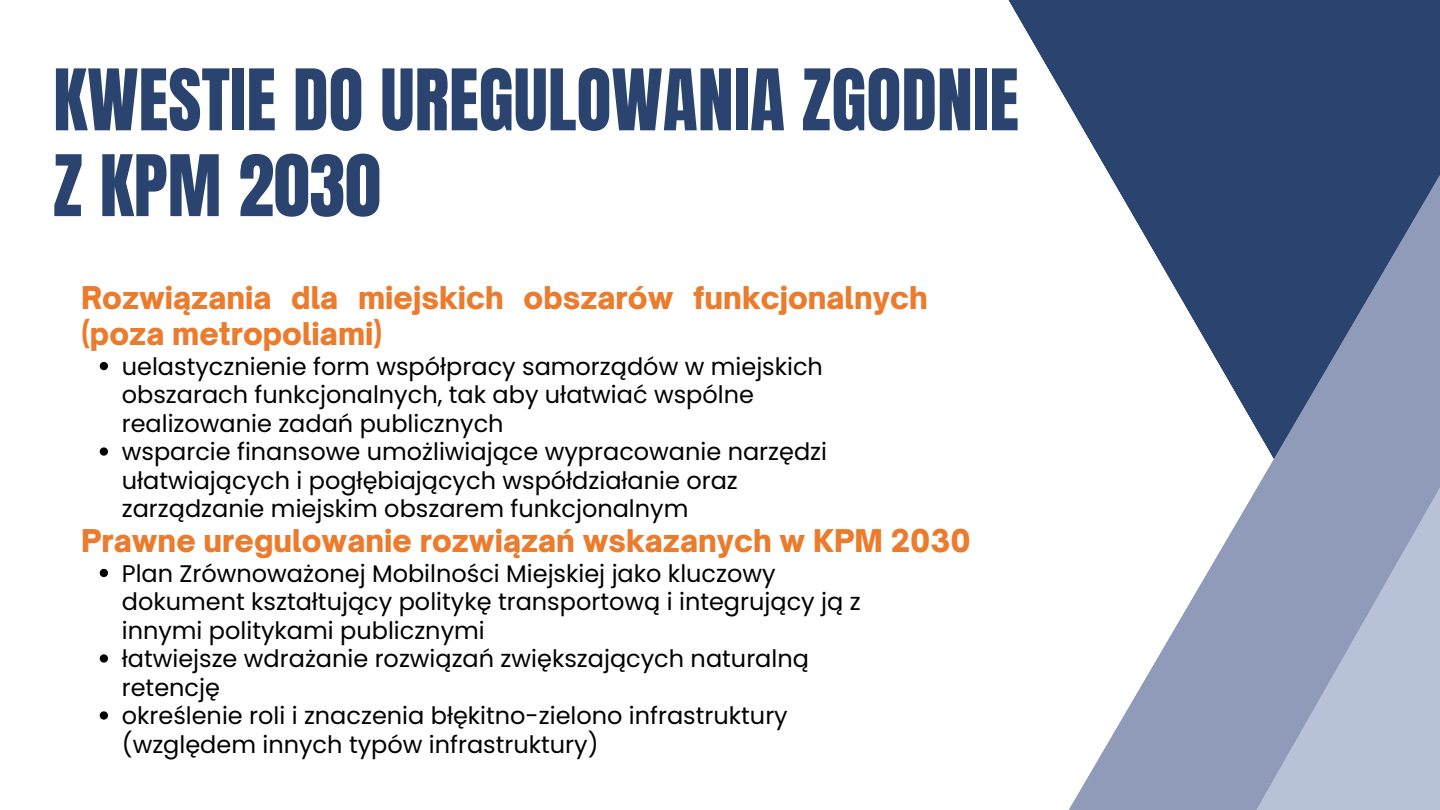
<style>
.page{position:relative;width:1440px;height:810px;background:#fff}
.page>*{position:absolute;margin:0;border:0;box-sizing:border-box;transform-origin:0 0}
.t1{font:72.1px/85.8px "Anton";color:#2a446f}
.t2{font:900 30px/36px "Open Sauce One";color:#eb7b2d}
.t3{font:24px/28.5px "Poppins";color:#000}
</style>
<div class="page">
<svg style="left:100px;top:362px;width:8px;height:8px"></svg>
<svg style="left:100px;top:447px;width:8px;height:9px"></svg>
<div style="left:1008px;top:0;width:432px;height:49px;background:#2a446f"></div>
<svg style="left:1037px;top:49px;width:403px;height:761px"></svg>
<svg style="left:1136px;top:230px;width:304px;height:580px;fill:#8f9bb8"></svg>
<svg style="left:100px;top:569px;width:8px;height:8px"></svg>
<svg style="left:100px;top:654px;width:8px;height:9px"></svg>
<svg style="left:100px;top:711px;width:8px;height:9px"></svg>
<h1 class="t1" style="left:53px;top:58px;width:967px">KWESTIE DO UREGULOWANIA ZGODNIE<br>Z KPM 2030</h1>
<p class="t2" style="left:81px;top:280px;width:848px">Rozwiązania dla miejskich obszarów funkcjonalnych (poza metropoliami)</p>
<p class="t3" style="left:122px;top:352px;width:707px">uelastycznienie form współpracy samorządów w miejskich obszarach funkcjonalnych, tak aby ułatwiać wspólne realizowanie zadań publicznych<br>wsparcie finansowe umożliwiające wypracowanie narzędzi ułatwiających i pogłębiających współdziałanie oraz zarządzanie miejskim obszarem funkcjonalnym</p>
<p class="t3" style="left:122px;top:559px;width:740px">Plan Zrównoważonej Mobilności Miejskiej jako kluczowy dokument kształtujący politykę transportową i integrujący ją z innymi politykami publicznymi<br>łatwiejsze wdrażanie rozwiązań zwiększających naturalną retencję<br>określenie roli i znaczenia błękitno-zielono infrastruktury (względem innych typów infrastruktury)</p>
<p class="t2" style="left:81px;top:523px;width:891px">Prawne uregulowanie rozwiązań wskazanych w KPM 2030</p>
</div>
